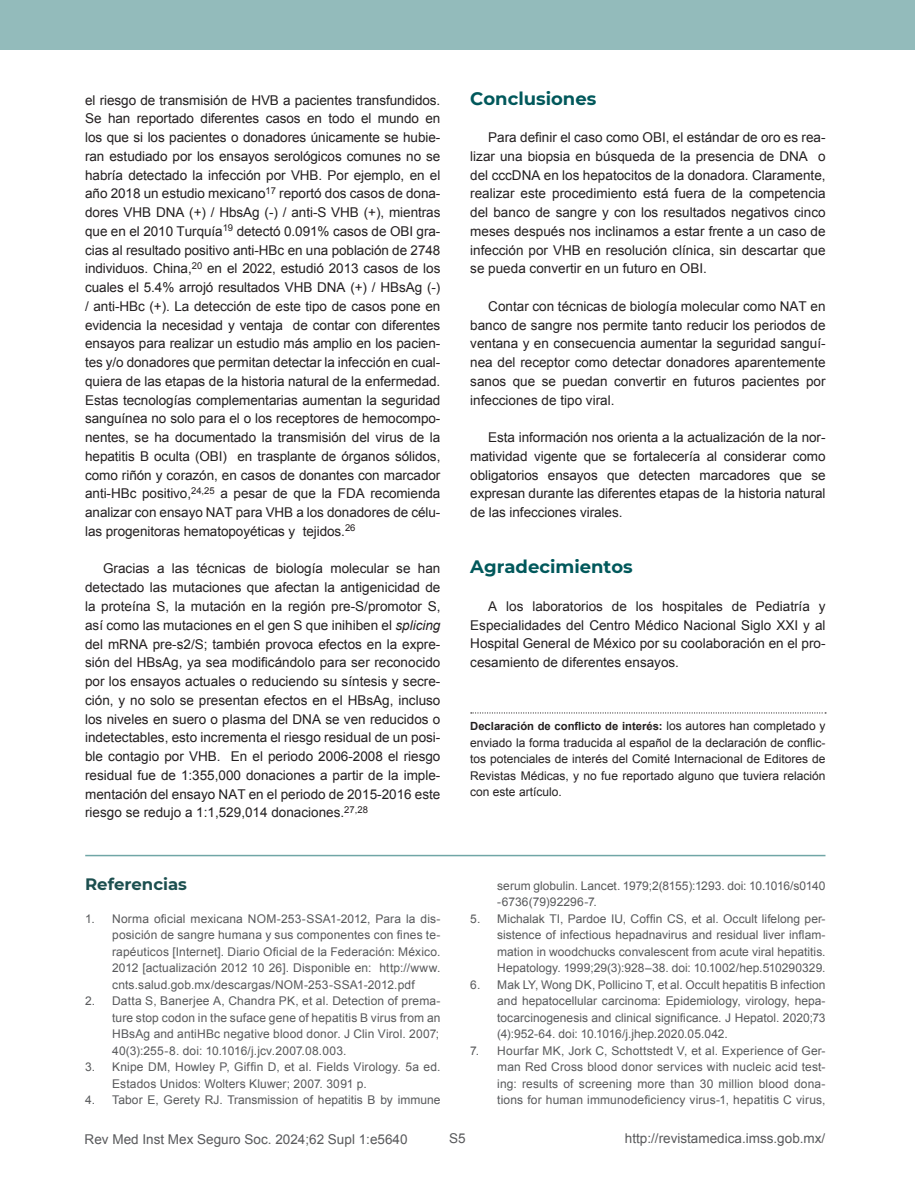
<style>
.page{position:relative;width:915px;height:1191px;background:#fff}
.page>*{position:absolute;margin:0;border:0;box-sizing:border-box;transform-origin:0 0}
.t1{font:700 18px "Montserrat";color:#01585b}
.t2{font:700 16.5px "Montserrat";color:#1c4f4f}
.t3{font:13.5px/18.8px "Arial";color:#231f20;text-align:justify}
.t4{font:13.5px "Arial";color:#58595b}
.t5{font:12px/16.5px "Arial";letter-spacing:.01em;color:#58595b;text-align:justify}
.t6{font:12px/16.5px "Arial";color:#231f20;text-align:justify}
.t7{font:700 11.25px "Arial";color:#231f20}
.s1{font-style:italic}
.s2{font-weight:400;font-size:12px}
</style>
<div class="page">
<div style="left:0;top:0;width:914px;height:50px;background:#93bbbb"></div>
<hr style="left:85px;top:854px;width:740px;height:2px;background:#70a6a6">
<svg style="left:470px;top:712px;width:355px;height:1px"></svg>
<p class="t3" style="left:85px;top:91px;width:357px">el riesgo de transmisión de HVB a pacientes transfundidos.<br>Se han reportado diferentes casos en todo el mundo en los que si los pacientes o donadores únicamente se hubie&shy;ran estudiado por los ensayos serológicos comunes no se habría detectado la infección por VHB. Por ejemplo, en el año 2018 un estudio mexicano<sup>17</sup> reportó dos casos de dona&shy;dores VHB DNA (+) / HbsAg (-) / anti-S VHB (+), mientras que en el 2010 Turquía<sup>19</sup> detectó 0.091% casos de OBI gra&shy;cias al resultado positivo anti-HBc en una población de 2748 individuos. China,<sup>20</sup> en el 2022, estudió 2013 casos de los cuales el 5.4% arrojó resultados VHB DNA (+) / HBsAg (-) / anti-HBc (+). La detección de este tipo de casos pone en evidencia la necesidad y ventaja de contar con diferentes ensayos para realizar un estudio más amplio en los pacien&shy;tes y/o donadores que permitan detectar la infección en cual&shy;quiera de las etapas de la historia natural de la enfermedad.<br>Estas tecnologías complementarias aumentan la seguridad sanguínea no solo para el o los receptores de hemocompo&shy;nentes, se ha documentado la transmisión del virus de la hepatitis B oculta (OBI) en trasplante de órganos sólidos, como riñón y corazón, en casos de donantes con marcador anti-HBc positivo,<sup>24,25</sup> a pesar de que la FDA recomienda analizar con ensayo NAT para VHB a los donadores de célu&shy;las progenitoras hematopoyéticas y tejidos.<sup>26</sup></p>
<p class="t3" style="left:85px;top:559px;width:357px;text-indent:18px">Gracias a las técnicas de biología molecular se han detectado las mutaciones que afectan la antigenicidad de la proteína S, la mutación en la región pre-S/promotor S, así como las mutaciones en el gen S que inihiben el <span class="s1">splicing </span>del mRNA pre-s2/S; también provoca efectos en la expre&shy;sión del HBsAg, ya sea modificándolo para ser reconocido por los ensayos actuales o reduciendo su síntesis y secre&shy;ción, y no solo se presentan efectos en el HBsAg, incluso los niveles en suero o plasma del DNA se ven reducidos o indetectables, esto incrementa el riesgo residual de un posi&shy;ble contagio por VHB. En el periodo 2006-2008 el riesgo residual fue de 1:355,000 donaciones a partir de la imple&shy;mentación del ensayo NAT en el periodo de 2015-2016 este riesgo se redujo a 1:1,529,014 donaciones.<sup>27,28</sup></p>
<p class="t2" style="left:85px;top:871px;width:103px">Referencias</p>
<p class="t5" style="left:112px;top:910px;width:330px;text-indent:-27px">1. Norma oficial mexicana NOM-253-SSA1-2012, Para la dis&shy;posición de sangre humana y sus componentes con fines te&shy;rapéuticos [Internet]. Diario Oficial de la Federación: México.<br>2012 [actualización 2012 10 26]. Disponible en: http://www. cnts.salud.gob.mx/descargas/NOM-253-SSA1-2012.pdf</p>
<p class="t5" style="left:112px;top:992px;width:330px;text-indent:-27px">2. Datta S, Banerjee A, Chandra PK, et al. Detection of prema&shy;ture stop codon in the suface gene of hepatitis B virus from an HBsAg and antiHBc negative blood donor. J Clin Virol. 2007; 40(3):255-8. doi: 10.1016/j.jcv.2007.08.003.</p>
<p class="t5" style="left:112px;top:1058px;width:330px;text-indent:-27px">3. Knipe DM, Howley P, Giffin D, et al. Fields Virology. 5a ed.<br>Estados Unidos: Wolters Kluwer; 2007. 3091 p.</p>
<p class="t5" style="left:85px;top:1091px;width:357px">4. Tabor E, Gerety RJ. Transmission of hepatitis B by immune</p>
<h1 class="t1" style="left:470px;top:85px;width:127px">Conclusiones</h1>
<p class="t3" style="left:470px;top:128px;width:357px;text-indent:18px">Para definir el caso como OBI, el estándar de oro es rea&shy;lizar una biopsia en búsqueda de la presencia de DNA o del cccDNA en los hepatocitos de la donadora. Claramente, realizar este procedimiento está fuera de la competencia del banco de sangre y con los resultados negativos cinco meses después nos inclinamos a estar frente a un caso de infección por VHB en resolución clínica, sin descartar que se pueda convertir en un futuro en OBI.</p>
<p class="t3" style="left:470px;top:297px;width:357px;text-indent:18px">Contar con técnicas de biología molecular como NAT en banco de sangre nos permite tanto reducir los periodos de ventana y en consecuencia aumentar la seguridad sanguí&shy;nea del receptor como detectar donadores aparentemente sanos que se puedan convertir en futuros pacientes por infecciones de tipo viral.</p>
<p class="t3" style="left:470px;top:428px;width:356px;text-indent:18px">Esta información nos orienta a la actualización de la nor&shy;matividad vigente que se fortalecería al considerar como obligatorios ensayos que detecten marcadores que se expresan durante las diferentes etapas de la historia natural de las infecciones virales.</p>
<h1 class="t1" style="left:470px;top:554px;width:164px">Agradecimientos</h1>
<p class="t3" style="left:470px;top:597px;width:357px;text-indent:18px">A los laboratorios de los hospitales de Pediatría y Especialidades del Centro Médico Nacional Siglo XXI y al Hospital General de México por su coolaboración en el pro&shy;cesamiento de diferentes ensayos.</p>
<p class="t7" style="left:470px;top:718px;width:357px">Declaración de conflicto de interés: <span class="s2">los autores han completado y</span></p>
<p class="t6" style="left:470px;top:734px;width:357px">enviado la forma traducida al español de la declaración de conflic&shy;tos potenciales de interés del Comité Internacional de Editores de Revistas Médicas, y no fue reportado alguno que tuviera relación con este artículo.</p>
<p class="t5" style="left:497px;top:877px;width:330px">serum globulin. Lancet. 1979;2(8155):1293. doi: 10.1016/s0140 -6736(79)92296-7.</p>
<p class="t5" style="left:497px;top:910px;width:330px;text-indent:-27px">5. Michalak TI, Pardoe IU, Coffin CS, et al. Occult lifelong per&shy;sistence of infectious hepadnavirus and residual liver inflam&shy;mation in woodchucks convalescent from acute viral hepatitis.<br>Hepatology. 1999;29(3):928–38. doi: 10.1002/hep.510290329.</p>
<p class="t5" style="left:497px;top:976px;width:330px;text-indent:-27px">6. Mak LY, Wong DK, Pollicino T, et al. Occult hepatitis B infection and hepatocellular carcinoma: Epidemiology, virology, hepa&shy;tocarcinogenesis and clinical significance. J Hepatol. 2020;73 (4):952-64. doi: 10.1016/j.jhep.2020.05.042.</p>
<p class="t5" style="left:497px;top:1042px;width:330px;text-indent:-27px">7. Hourfar MK, Jork C, Schottstedt V, et al. Experience of Ger&shy;man Red Cross blood donor services with nucleic acid test&shy;ing: results of screening more than 30 million blood dona&shy;tions for human immunodeficiency virus-1, hepatitis C virus,</p>
<p class="t4" style="left:85px;top:1130px;width:324px">Rev Med Inst Mex Seguro Soc. 2024;62 Supl 1:e5640</p>
<p class="t4" style="left:449px;top:1129px;width:18px">S5</p>
<p class="t4" style="left:624px;top:1129px;width:202px">http://revistamedica.imss.gob.mx/</p>
</div>
